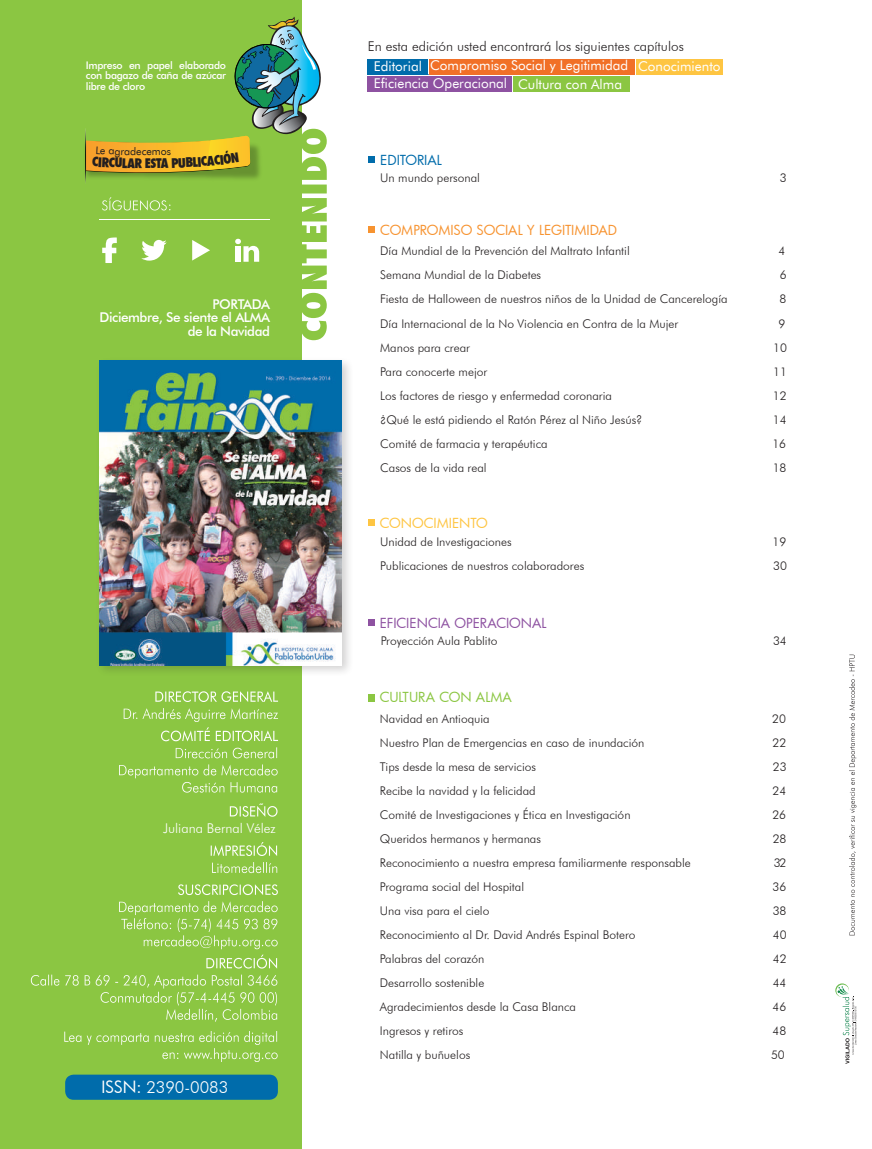
<style>
.page{position:relative;width:872px;height:1149px;background:#fff}
.page>*{position:absolute;margin:0;border:0;box-sizing:border-box;transform-origin:0 0}
.t1{font:300 16.5px "Futura BT";color:#fff}
.t2{font:13.5px/17.7px "Futura BT";color:#fff}
.t3{font:300 13.5px "Futura BT";color:#231f20}
.t4{font:500 13.5px/13.5px "Futura BT";letter-spacing:-.03em;color:#fff;text-align:right}
.t5{font:13.5px "Futura";letter-spacing:-.005em;color:#f79330}
.t6{font:13.5px "Futura";color:#8e52a1}
.t7{font:300 13.5px "Futura BT";color:#fff}
.t8{font:13.5px "Futura";color:#8bc642}
.t9{font:13.5px "Futura";color:#fec542}
.t10{font:13.5px "Futura";color:#006cab}
.t11{font:800 condensed 12.9px "Futura";color:#231f20}
.t12{font:300 12px "Futura BT";color:#231f20}
.t13{font:10.65px "Futura BT";color:#231f20}
.t14{font:500 10.5px/10.5px "Futura BT";letter-spacing:-.03em;color:#fff;text-align:justify}
.s1{font-family:"Futura";font-weight:400}
</style>
<div class="page">
<div style="left:513px;top:76px;width:116px;height:15px;background:#8bc642"></div>
<div style="left:0;top:0;width:301px;height:1148px;background:#8bc642"></div>
<svg style="left:849px;top:654px;width:7px;height:281px"></svg>
<svg style="left:835px;top:983px;width:22px;height:80px"></svg>
<div style="left:95px;top:356px;width:259px;height:321px;background:#231f20;opacity:.2"></div>
<img style="left:99px;top:360px;width:243px;height:305px">
<div style="left:636px;top:59px;width:86px;height:15px;background:#fec542"></div>
<div style="left:428px;top:59px;width:207px;height:15px;background:#f17027"></div>
<div style="left:367px;top:59px;width:61px;height:15px;background:#006cab"></div>
<div style="left:367px;top:76px;width:144px;height:15px;background:#8e52a1"></div>
<svg style="left:428px;top:59px;width:1px;height:15px"></svg>
<svg style="left:64px;top:1031px;width:214px;height:30px"></svg>
<svg style="left:31px;top:974px;width:246px;height:47px"></svg>
<svg style="left:206px;top:954px;width:71px;height:14px"></svg>
<svg style="left:119px;top:901px;width:159px;height:47px"></svg>
<svg style="left:178px;top:884px;width:100px;height:10px"></svg>
<svg style="left:212px;top:862px;width:65px;height:10px"></svg>
<svg style="left:211px;top:842px;width:66px;height:13px"></svg>
<svg style="left:230px;top:803px;width:47px;height:13px"></svg>
<svg style="left:119px;top:764px;width:159px;height:28px"></svg>
<svg style="left:176px;top:747px;width:101px;height:11px"></svg>
<svg style="left:161px;top:727px;width:117px;height:14px"></svg>
<svg style="left:124px;top:691px;width:154px;height:30px"></svg>
<div style="left:368px;top:156px;width:7px;height:7px;background:#006cab"></div>
<div style="left:368px;top:226px;width:7px;height:7px;background:#f79330"></div>
<div style="left:368px;top:518px;width:7px;height:7px;background:#fec542"></div>
<div style="left:368px;top:618px;width:7px;height:7px;background:#8e52a1"></div>
<div style="left:368px;top:694px;width:7px;height:7px;background:#8bc642"></div>
<div style="left:65px;top:1074px;width:213px;height:25px;background:#006cab;border-radius:9px"></div>
<svg style="left:85px;top:17px;width:242px;height:323px"></svg>
<p class="t14" style="left:86px;top:60px;width:142px">Impreso en papel elaborado con bagazo de caña de azúcar libre de cloro</p>
<p class="t13" style="left:142px;top:145px;width:21px">cem</p>
<p class="t11" style="left:145px;top:154px;width:13px">ES</p>
<p class="t4" style="left:100px;top:297px;width:172px">PORTADA<br>Diciembre, Se siente el ALMA de la Navidad</p>
<p class="t7" style="left:163px;top:819px;width:114px">Juliana Bernal Vélez</p>
<h1 class="t1" style="left:101px;top:1076px;width:128px"><span class="s1">ISSN:</span> 2390-0083</h1>
<p class="t3" style="left:368px;top:38px;width:317px">En esta edición usted encontrará los siguientes capítulos</p>
<p class="t2" style="left:374px;top:56px;width:348px">Editorial Compromiso Social y Legitimidad Conocimiento<br>Eficiencia Operacional Cultura con Alma</p>
<p class="t10" style="left:380px;top:150px;width:63px">EDITORIAL</p>
<p class="t12" style="left:380px;top:170px;width:101px">Un mundo personal</p>
<p class="t12" style="left:779px;top:170px;width:8px">3</p>
<p class="t5" style="left:380px;top:221px;width:238px">COMPROMISO SOCIAL Y LEGITIMIDAD</p>
<p class="t12" style="left:380px;top:244px;width:251px">Día Mundial de la Prevención del Maltrato Infantil</p>
<p class="t12" style="left:778px;top:244px;width:8px">4</p>
<p class="t12" style="left:380px;top:268px;width:162px">Semana Mundial de la Diabetes</p>
<p class="t12" style="left:779px;top:268px;width:8px">6</p>
<p class="t12" style="left:380px;top:292px;width:349px">Fiesta de Halloween de nuestros niños de la Unidad de Cancerelogía</p>
<p class="t12" style="left:779px;top:292px;width:8px">8</p>
<p class="t12" style="left:380px;top:316px;width:299px">Día Internacional de la No Violencia en Contra de la Mujer</p>
<p class="t12" style="left:778px;top:316px;width:8px">9</p>
<p class="t12" style="left:380px;top:340px;width:91px">Manos para crear</p>
<p class="t12" style="left:773px;top:340px;width:15px">10</p>
<p class="t12" style="left:380px;top:364px;width:108px">Para conocerte mejor</p>
<p class="t12" style="left:773px;top:364px;width:15px">11</p>
<p class="t12" style="left:380px;top:388px;width:233px">Los factores de riesgo y enfermedad coronaria</p>
<p class="t12" style="left:773px;top:388px;width:15px">12</p>
<p class="t12" style="left:380px;top:412px;width:264px">¿Qué le está pidiendo el Ratón Pérez al Niño Jesús?</p>
<p class="t12" style="left:773px;top:412px;width:15px">14</p>
<p class="t12" style="left:380px;top:436px;width:169px">Comité de farmacia y terapéutica</p>
<p class="t12" style="left:772px;top:436px;width:15px">16</p>
<p class="t12" style="left:380px;top:460px;width:108px">Casos de la vida real</p>
<p class="t12" style="left:772px;top:460px;width:15px">18</p>
<p class="t9" style="left:380px;top:513px;width:110px">CONOCIMIENTO</p>
<p class="t12" style="left:380px;top:534px;width:133px">Unidad de Investigaciones</p>
<p class="t12" style="left:772px;top:534px;width:15px">19</p>
<p class="t12" style="left:380px;top:558px;width:205px">Publicaciones de nuestros colaboradores</p>
<p class="t12" style="left:773px;top:558px;width:15px">30</p>
<p class="t6" style="left:380px;top:613px;width:168px">EFICIENCIA OPERACIONAL</p>
<p class="t12" style="left:381px;top:633px;width:118px">Proyección Aula Pablito</p>
<p class="t12" style="left:773px;top:633px;width:15px">34</p>
<p class="t8" style="left:380px;top:688px;width:134px">CULTURA CON ALMA</p>
<p class="t12" style="left:380px;top:711px;width:111px">Navidad en Antioquia</p>
<p class="t12" style="left:772px;top:711px;width:15px">20</p>
<p class="t12" style="left:380px;top:735px;width:266px">Nuestro Plan de Emergencias en caso de inundación</p>
<p class="t12" style="left:772px;top:735px;width:15px">22</p>
<p class="t12" style="left:380px;top:759px;width:158px">Tips desde la mesa de servicios</p>
<p class="t12" style="left:773px;top:759px;width:15px">23</p>
<p class="t12" style="left:380px;top:783px;width:157px">Recibe la navidad y la felicidad</p>
<p class="t12" style="left:772px;top:783px;width:15px">24</p>
<p class="t12" style="left:380px;top:807px;width:252px">Comité de Investigaciones y Ética en Investigación</p>
<p class="t12" style="left:772px;top:807px;width:15px">26</p>
<p class="t12" style="left:380px;top:831px;width:163px">Queridos hermanos y hermanas</p>
<p class="t12" style="left:772px;top:831px;width:15px">28</p>
<p class="t12" style="left:380px;top:855px;width:312px">Reconocimiento a nuestra empresa familiarmente responsable</p>
<p class="t12" style="left:773px;top:855px;width:14px">32</p>
<p class="t12" style="left:380px;top:879px;width:146px">Programa social del Hospital</p>
<p class="t12" style="left:772px;top:879px;width:15px">36</p>
<p class="t12" style="left:380px;top:903px;width:111px">Una visa para el cielo</p>
<p class="t12" style="left:773px;top:903px;width:15px">38</p>
<p class="t12" style="left:380px;top:927px;width:257px">Reconocimiento al Dr. David Andrés Espinal Botero</p>
<p class="t12" style="left:773px;top:927px;width:15px">40</p>
<p class="t12" style="left:380px;top:951px;width:106px">Palabras del corazón</p>
<p class="t12" style="left:773px;top:951px;width:15px">42</p>
<p class="t12" style="left:380px;top:975px;width:106px">Desarrollo sostenible</p>
<p class="t12" style="left:772px;top:975px;width:15px">44</p>
<p class="t12" style="left:380px;top:999px;width:198px">Agradecimientos desde la Casa Blanca</p>
<p class="t12" style="left:772px;top:999px;width:15px">46</p>
<p class="t12" style="left:380px;top:1023px;width:85px">Ingresos y retiros</p>
<p class="t12" style="left:772px;top:1023px;width:15px">48</p>
<p class="t12" style="left:380px;top:1047px;width:92px">Natilla y buñuelos</p>
<p class="t12" style="left:771px;top:1047px;width:15px">50</p>
</div>
